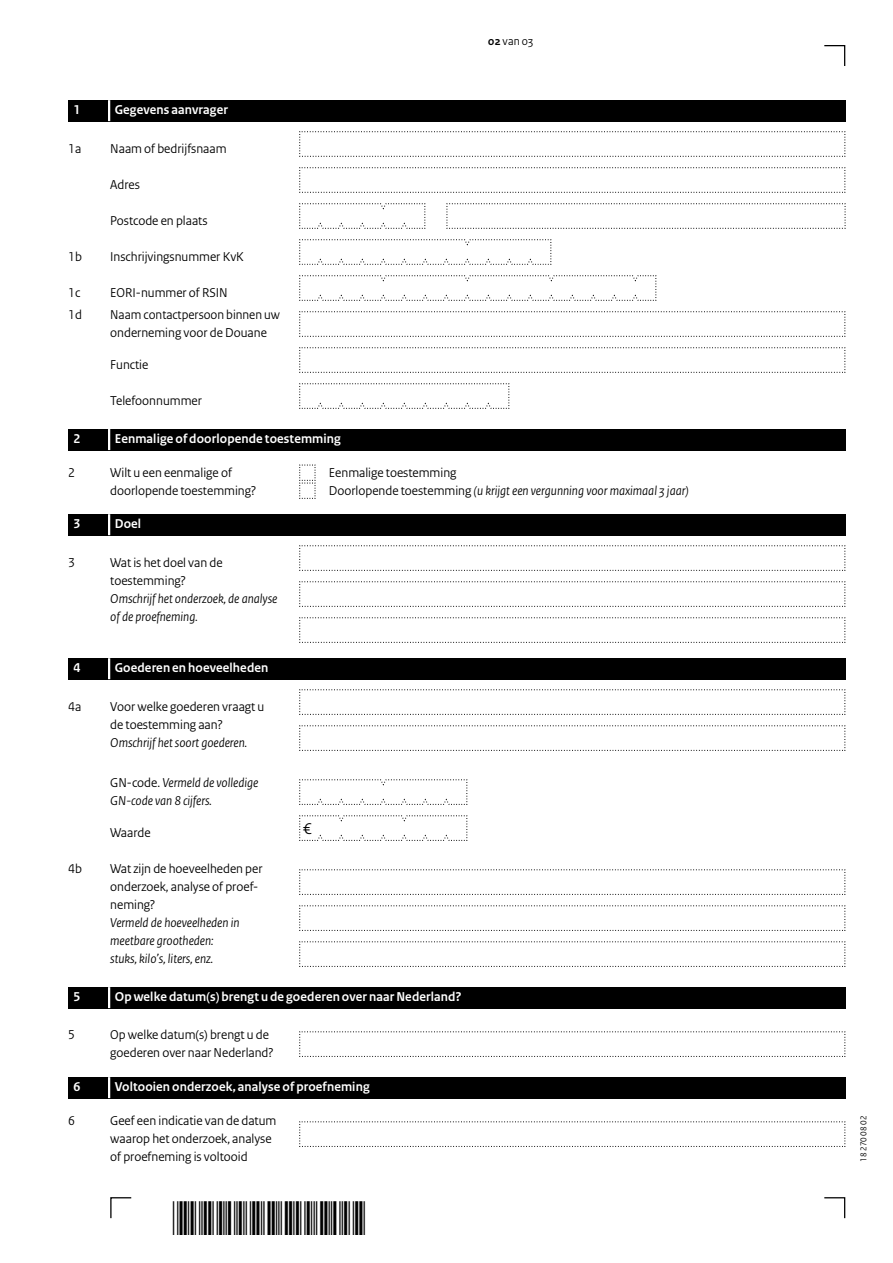
<style>
.page{position:relative;width:893px;height:1263px;background:#fff}
.page>*{position:absolute;margin:0;border:0;box-sizing:border-box;transform-origin:0 0}
.Veld{font:16.5px "Rijksoverheid Sans Heading";color:#000}
.Vraag_Nummer{font:13.5px/18px "Rijksoverheid Sans Heading";color:#000}
.Vraag_Nummer-2{font:italic 13.5px/18px "Rijksoverheid Sans Heading";color:#000}
.KOP_B_Nummer{font:700 13.5px "Rijksoverheid Sans Heading";letter-spacing:.01em;color:#fff}
.Vraag_12{font:italic 13.5px/18px "Rijksoverheid Sans Heading";color:#000}
.Vraag_Nummer_12{font:13.5px/18px "Rijksoverheid Sans Heading";color:#000}
.Vraag{font:13.5px "Rijksoverheid Sans Heading";color:#000}
.KOP_D_Nummer{font:700 13.5px "Rijksoverheid Sans Heading";letter-spacing:.01em;color:#fff}
.Vraag-2{font:italic 13.5px/18px "Rijksoverheid Sans Heading";color:#000}
.t1{font:12px "Rijksoverheid Sans Heading";color:#000}
.t2{font:9px "Rijksoverheid Sans Heading";color:#000}
.s1{font-weight:700}
.s2{font-style:normal}
</style>
<div class="page">
<svg style="left:824px;top:1197px;width:22px;height:22px"></svg>
<svg style="left:110px;top:1197px;width:22px;height:22px"></svg>
<svg style="left:824px;top:45px;width:22px;height:21px"></svg>
<svg style="left:299px;top:203px;width:127px;height:26px"></svg>
<svg style="left:446px;top:203px;width:400px;height:26px"></svg>
<svg style="left:299px;top:275px;width:358px;height:26px"></svg>
<svg style="left:299px;top:383px;width:211px;height:26px"></svg>
<svg style="left:299px;top:779px;width:169px;height:26px"></svg>
<svg style="left:299px;top:815px;width:169px;height:26px"></svg>
<svg style="left:299px;top:464px;width:17px;height:35px"></svg>
<svg style="left:299px;top:239px;width:253px;height:26px"></svg>
<svg style="left:299px;top:131px;width:547px;height:26px"></svg>
<svg style="left:299px;top:167px;width:547px;height:26px"></svg>
<svg style="left:299px;top:311px;width:547px;height:26px"></svg>
<svg style="left:299px;top:347px;width:547px;height:26px"></svg>
<svg style="left:299px;top:545px;width:547px;height:26px"></svg>
<svg style="left:299px;top:581px;width:547px;height:26px"></svg>
<svg style="left:299px;top:617px;width:547px;height:26px"></svg>
<svg style="left:299px;top:689px;width:547px;height:26px"></svg>
<svg style="left:299px;top:725px;width:547px;height:26px"></svg>
<svg style="left:299px;top:869px;width:547px;height:26px"></svg>
<svg style="left:299px;top:905px;width:547px;height:26px"></svg>
<svg style="left:299px;top:941px;width:547px;height:26px"></svg>
<svg style="left:299px;top:1031px;width:547px;height:26px"></svg>
<svg style="left:299px;top:1121px;width:547px;height:26px"></svg>
<div style="left:68px;top:100px;width:777px;height:21px;background:#000"></div>
<hr style="left:108px;top:100px;width:2px;height:21px;background:#fff">
<div style="left:68px;top:429px;width:777px;height:21px;background:#000"></div>
<hr style="left:108px;top:429px;width:2px;height:21px;background:#fff">
<div style="left:68px;top:514px;width:777px;height:21px;background:#000"></div>
<hr style="left:108px;top:514px;width:2px;height:21px;background:#fff">
<div style="left:68px;top:658px;width:777px;height:21px;background:#000"></div>
<hr style="left:108px;top:658px;width:2px;height:21px;background:#fff">
<div style="left:68px;top:987px;width:777px;height:21px;background:#000"></div>
<hr style="left:108px;top:987px;width:2px;height:21px;background:#fff">
<div style="left:68px;top:1077px;width:777px;height:21px;background:#000"></div>
<hr style="left:108px;top:1077px;width:2px;height:21px;background:#fff">
<p class="t1" style="left:488px;top:34px;width:46px"><span class="s1">02</span> van 03</p>
<h2 class="KOP_D_Nummer" style="left:74px;top:102px;width:8px">1</h2>
<h2 class="KOP_D_Nummer" style="left:115px;top:102px;width:115px">Gegevens aanvrager</h2>
<p class="Vraag_Nummer" style="left:68px;top:140px;width:15px">1a</p>
<p class="Vraag_Nummer" style="left:110px;top:140px;width:118px">Naam of bedrijfsnaam</p>
<p class="Vraag" style="left:110px;top:177px;width:31px">Adres</p>
<p class="Vraag" style="left:110px;top:213px;width:99px">Postcode en plaats</p>
<p class="Vraag_Nummer" style="left:68px;top:248px;width:15px">1b</p>
<p class="Vraag_Nummer" style="left:110px;top:248px;width:135px">Inschrijvingsnummer KvK</p>
<p class="Vraag_Nummer" style="left:68px;top:284px;width:14px">1c</p>
<p class="Vraag_Nummer" style="left:110px;top:284px;width:119px">EORI-nummer of RSIN</p>
<p class="Vraag_Nummer_12" style="left:68px;top:306px;width:15px">1d</p>
<p class="Vraag_Nummer_12" style="left:110px;top:306px;width:171px">Naam contactpersoon binnen uw onderneming voor de Douane</p>
<p class="Vraag" style="left:110px;top:357px;width:40px">Functie</p>
<p class="Vraag" style="left:110px;top:393px;width:93px">Telefoonnummer</p>
<h2 class="KOP_B_Nummer" style="left:74px;top:431px;width:8px">2</h2>
<h2 class="KOP_B_Nummer" style="left:115px;top:431px;width:228px">Eenmalige of doorlopende toestemming</h2>
<p class="Vraag_Nummer" style="left:68px;top:464px;width:8px">2</p>
<p class="Vraag_Nummer" style="left:110px;top:464px;width:147px">Wilt u een eenmalige of doorlopende toestemming?</p>
<p class="Vraag_Nummer" style="left:329px;top:464px;width:129px">Eenmalige toestemming</p>
<p class="Vraag_Nummer-2" style="left:329px;top:482px;width:361px"><span class="s2">Doorlopende toestemming</span> (u krijgt een vergunning voor maximaal 3 jaar)</p>
<h2 class="KOP_D_Nummer" style="left:74px;top:516px;width:8px">3</h2>
<h2 class="KOP_D_Nummer" style="left:115px;top:516px;width:28px">Doel</h2>
<p class="Vraag_Nummer" style="left:68px;top:554px;width:8px">3</p>
<p class="Vraag_Nummer" style="left:110px;top:554px;width:114px">Wat is het doel van de toestemming?</p>
<p class="Vraag_12" style="left:110px;top:590px;width:169px">Omschrijf het onderzoek, de analyse of de proefneming.</p>
<h2 class="KOP_D_Nummer" style="left:74px;top:660px;width:8px">4</h2>
<h2 class="KOP_D_Nummer" style="left:115px;top:660px;width:155px">Goederen en hoeveelheden</h2>
<p class="Vraag_Nummer" style="left:68px;top:698px;width:15px">4a</p>
<p class="Vraag_Nummer" style="left:110px;top:698px;width:156px">Voor welke goederen vraagt u de toestemming aan?</p>
<p class="Vraag_12" style="left:110px;top:734px;width:138px">Omschrijf het soort goederen.</p>
<p class="Vraag-2" style="left:110px;top:774px;width:150px"><span class="s2">GN-code.</span> Vermeld de volledige<br>GN-code van 8 cijfers.</p>
<p class="Vraag" style="left:110px;top:825px;width:42px">Waarde</p>
<p class="Veld" style="left:303px;top:819px;width:10px">€</p>
<p class="Vraag_Nummer" style="left:68px;top:860px;width:15px">4b</p>
<p class="Vraag_Nummer-2" style="left:110px;top:860px;width:154px"><span class="s2">Wat zijn de hoeveelheden per onderzoek, analyse of proef&shy;neming?<br></span>Vermeld de hoeveelheden in meetbare grootheden:<br>stuks, kilo’s, liters, enz.</p>
<h2 class="KOP_B_Nummer" style="left:74px;top:989px;width:8px">5</h2>
<h2 class="KOP_B_Nummer" style="left:115px;top:989px;width:348px">Op welke datum(s) brengt u de goederen over naar Nederland?</h2>
<p class="Vraag_Nummer" style="left:68px;top:1026px;width:8px">5</p>
<p class="Vraag_Nummer" style="left:110px;top:1026px;width:165px">Op welke datum(s) brengt u de goederen over naar Nederland?</p>
<h2 class="KOP_B_Nummer" style="left:74px;top:1079px;width:8px">6</h2>
<h2 class="KOP_B_Nummer" style="left:115px;top:1079px;width:256px">Voltooien onderzoek, analyse of proefneming</h2>
<p class="Vraag_Nummer" style="left:68px;top:1112px;width:8px">6</p>
<p class="Vraag_Nummer" style="left:110px;top:1112px;width:168px">Geef een indicatie van de datum waarop het onderzoek, analyse of proefneming is voltooid</p>
<p class="t2" style="left:858px;top:1161px;width:47px;rotate:-90deg">18 270 08 02</p>
</div>
